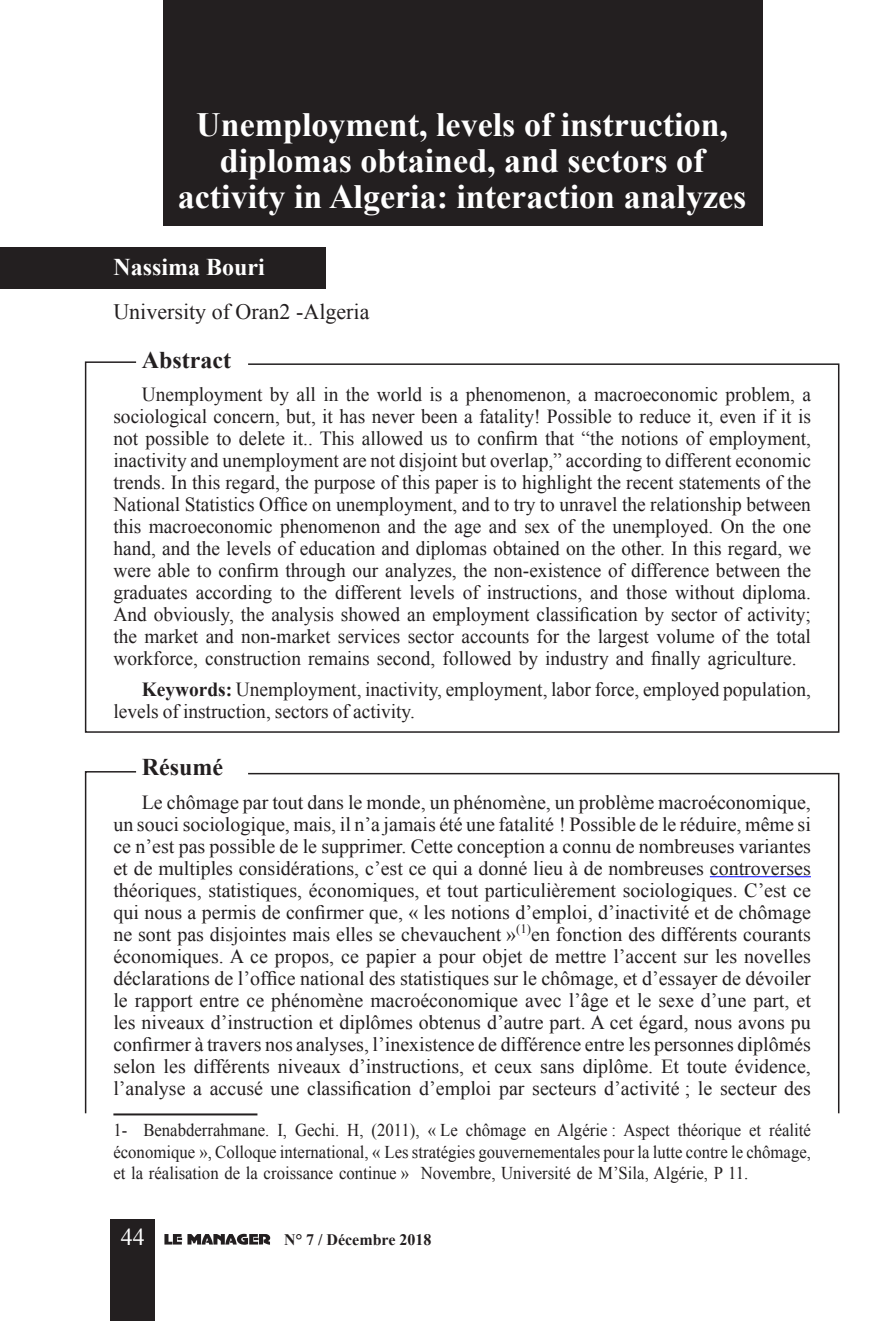
<style>
.page{position:relative;width:896px;height:1321px;background:#fff}
.page>*{position:absolute;margin:0;border:0;box-sizing:border-box;transform-origin:0 0}
.grand_titre{font:700 34px/36px "Times New Roman";color:#fff;text-align:center}
.resumé{font:700 24px "Times New Roman";color:#231f20}
.nom_d_auteur{font:700 24px "Times New Roman";color:#fff}
.t1{font:24px "Times New Roman";color:#fff}
.faculté{font:22px "Times New Roman";color:#231f20}
.paragraphe_txt_fr{font:20px/22px "Times New Roman";color:#231f20;text-align:justify}
.txt_renvois{font:18px/21.6px "Times New Roman";color:#231f20;text-align:justify;scale:.93 1}
.t2{font:700 16px "Times New Roman";color:#231f20}
.s1{font-weight:700}
</style>
<div class="page">
<div style="left:111px;top:1219px;width:44px;height:102px;background:#231f20"></div>
<svg style="left:164px;top:1234px;width:106px;height:11px"></svg>
<div style="left:163px;top:0;width:600px;height:225px;background:#231f20"></div>
<div style="left:0;top:248px;width:325px;height:41px;background:#231f20"></div>
<svg style="left:84px;top:361px;width:756px;height:372px"></svg>
<svg style="left:248px;top:772px;width:592px;height:343px"></svg>
<hr style="left:710px;top:876px;width:101px;height:1px;background:#00f">
<hr style="left:113px;top:1113px;width:144px;height:2px;background:#231f20">
<svg style="left:84px;top:771px;width:54px;height:344px"></svg>
<p class="grand_titre" style="left:178px;top:106px;width:570px">Unemployment, levels of instruction, diplomas obtained, and sectors of activity in Algeria: interaction analyzes</p>
<p class="nom_d_auteur" style="left:113px;top:250px;width:153px">Nassima Bouri</p>
<p class="faculté" style="left:113px;top:297px;width:257px">University of Oran2 -Algeria</p>
<p class="resumé" style="left:142px;top:343px;width:91px">Abstract</p>
<p class="paragraphe_txt_fr" style="left:113px;top:383px;width:699px;text-indent:28px">Unemployment by all in the world is a phenomenon, a macroeconomic problem, a sociological concern, but, it has never been a fatality! Possible to reduce it, even if it is not possible to delete it.. This allowed us to confirm that “the notions of employment, inactivity and unemployment are not disjoint but overlap,” according to different economic trends. In this regard, the purpose of this paper is to highlight the recent statements of the National Statistics Office on unemployment, and to try to unravel the relationship between this macroeconomic phenomenon and the age and sex of the unemployed. On the one hand, and the levels of education and diplomas obtained on the other. In this regard, we were able to confirm through our analyzes, the non-existence of difference between the graduates according to the different levels of instructions, and those without diploma.<br>And obviously, the analysis showed an employment classification by sector of activity; the market and non-market services sector accounts for the largest volume of the total workforce, construction remains second, followed by industry and finally agriculture.</p>
<p class="paragraphe_txt_fr" style="left:113px;top:678px;width:699px;text-indent:28px"><span class="s1">Keywords:</span> Unemployment, inactivity, employment, labor force, employed population, levels of instruction, sectors of activity.</p>
<p class="resumé" style="left:142px;top:751px;width:83px">Résumé</p>
<p class="paragraphe_txt_fr" style="left:113px;top:791px;width:699px;text-indent:28px">Le chômage par tout dans le monde, un phénomène, un problème macroéconomique, un souci sociologique, mais, il n’a jamais été une fatalité ! Possible de le réduire, même si ce n’est pas possible de le supprimer. Cette conception a connu de nombreuses variantes et de multiples considérations, c’est ce qui a donné lieu à de nombreuses controverses théoriques, statistiques, économiques, et tout particulièrement sociologiques. C’est ce qui nous a permis de confirmer que, « les notions d’emploi, d’inactivité et de chômage ne sont pas disjointes mais elles se chevauchent »<sup>(1)</sup>en fonction des différents courants économiques. A ce propos, ce papier a pour objet de mettre l’accent sur les novelles déclarations de l’office national des statistiques sur le chômage, et d’essayer de dévoiler le rapport entre ce phénomène macroéconomique avec l’âge et le sexe d’une part, et les niveaux d’instruction et diplômes obtenus d’autre part. A cet égard, nous avons pu confirmer à travers nos analyses, l’inexistence de différence entre les personnes diplômés selon les différents niveaux d’instructions, et ceux sans diplôme. Et toute évidence, l’analyse a accusé une classification d’emploi par secteurs d’activité ; le secteur des</p>
<p class="txt_renvois" style="left:113px;top:1119px;width:751px">1- Benabderrahmane. I, Gechi. H, (2011), « Le chômage en Algérie : Aspect théorique et réalité économique », Colloque international, « Les stratégies gouvernementales pour la lutte contre le chômage, et la réalisation de la croissance continue » Novembre, Université de M’Sila, Algérie, P 11.</p>
<p class="t1" style="left:121px;top:1220px;width:26px">44</p>
<p class="t2" style="left:284px;top:1228px;width:149px">N° 7 / Décembre 2018</p>
</div>
